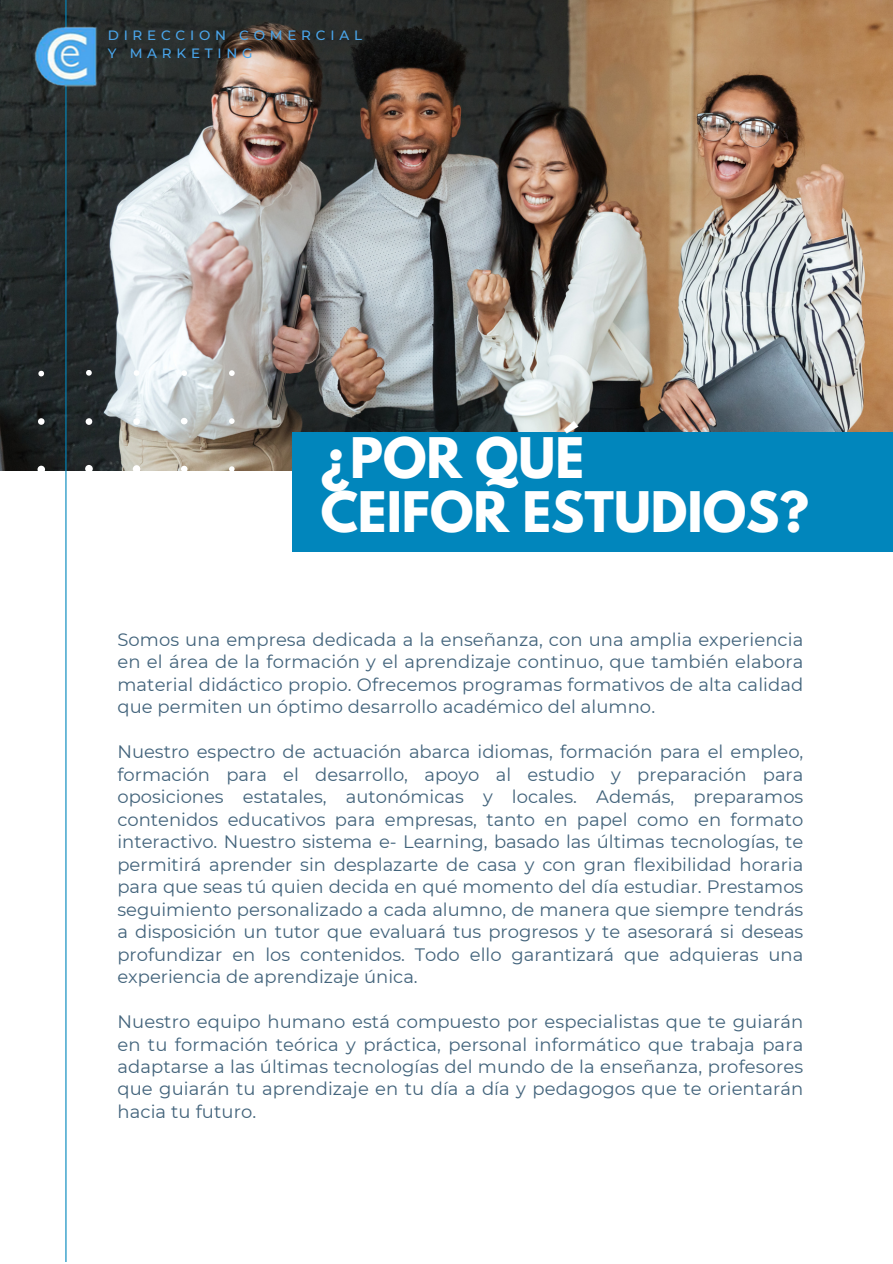
<style>
.page{position:relative;width:893px;height:1264px;background:#fff}
.page>*{position:absolute;margin:0;border:0;box-sizing:border-box;transform-origin:0 0}
.t1{font:700 49.5px "League Spartan";color:#fff}
.t2{font:18px/22.5px "Montserrat";letter-spacing:.005em;color:#42637b;text-align:justify}
.t3{font:500 13.5px/18px "Montserrat";letter-spacing:.355em;color:#4aa6ec}
</style>
<div class="page">
<img style="left:0;top:0;width:892px;height:470px">
<hr style="left:65px;top:0;width:1px;height:1262px;background:#0186bc">
<svg style="left:0;top:370px;width:235px;height:294px"></svg>
<img style="left:35px;top:22px;width:66px;height:68px">
<div style="left:292px;top:432px;width:600px;height:119px;background:#0186bc"></div>
<p class="t3" style="left:108px;top:26px;width:256px">DIRECCION COMERCIAL<br>Y MARKETING</p>
<p class="t1" style="left:320px;top:433px;width:265px">¿POR QUÉ</p>
<p class="t1" style="left:320px;top:487px;width:490px">CEIFOR ESTUDIOS?</p>
<p class="t2" style="left:117px;top:628px;width:687px">Somos una empresa dedicada a la enseñanza, con una amplia experiencia en el área de la formación y el aprendizaje continuo, que también elabora material didáctico propio. Ofrecemos programas formativos de alta calidad que permiten un óptimo desarrollo académico del alumno.</p>
<p class="t2" style="left:117px;top:740px;width:687px">Nuestro espectro de actuación abarca idiomas, formación para el empleo, formación para el desarrollo, apoyo al estudio y preparación para oposiciones estatales, autonómicas y locales. Además, preparamos contenidos educativos para empresas, tanto en papel como en formato interactivo. Nuestro sistema e- Learning, basado las últimas tecnologías, te permitirá aprender sin desplazarte de casa y con gran flexibilidad horaria para que seas tú quien decida en qué momento del día estudiar. Prestamos seguimiento personalizado a cada alumno, de manera que siempre tendrás a disposición un tutor que evaluará tus progresos y te asesorará si deseas profundizar en los contenidos. Todo ello garantizará que adquieras una experiencia de aprendizaje única.</p>
<p class="t2" style="left:117px;top:1010px;width:687px">Nuestro equipo humano está compuesto por especialistas que te guiarán en tu formación teórica y práctica, personal informático que trabaja para adaptarse a las últimas tecnologías del mundo de la enseñanza, profesores que guiarán tu aprendizaje en tu día a día y pedagogos que te orientarán hacia tu futuro.</p>
</div>
